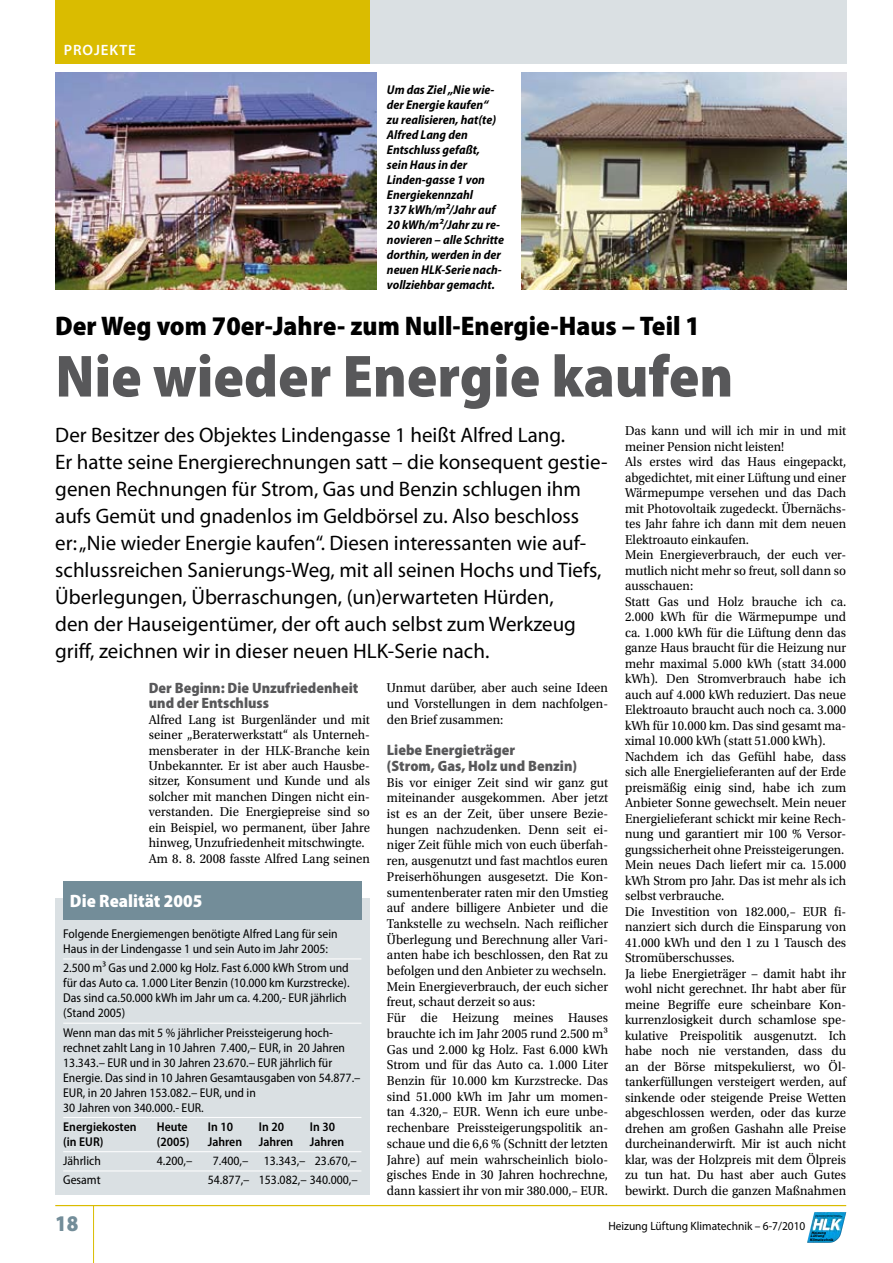
<style>
.page{position:relative;width:893px;height:1263px;background:#fff}
.page>*{position:absolute;margin:0;border:0;box-sizing:border-box;transform-origin:0 0}
.t1{font:900 semi-condensed 60px "Myriad Pro";color:#58585a}
.t2{font:900 semi-condensed 27px "Myriad Pro";color:#000}
.t3{font:900 22.5px "Myriad Pro";color:#738d99;scale:.9 1}
.t4{font:21px/27px "Myriad Pro";color:#000}
.t5{font:900 semi-condensed 18px "Myriad Pro";color:#fff}
.t6{font:900 semi-condensed 15px/15.5px "Myriad Pro";color:#58585a}
.t7{font:600 15px "Myriad Pro";letter-spacing:.06em;color:#fff}
.t8{font:13.5px/15.5px "Utopia Std";color:#000;scale:.95 1}
.t9{font:semi-condensed 12.75px/15px "Myriad Pro";color:#000}
.t10{font:italic 700 semi-condensed 12.75px/15px "Myriad Pro";color:#000}
.t11{font:600 semi-condensed 12.75px "Myriad Pro";color:#000}
.t12{font:12px "Myriad Pro";color:#000;scale:.95 1}
.t13{font:italic 3.45px/3.2px "Helvetica LTMM 734 1000";color:#000}
.s1{font-family:"Helvetica LTMM 800 933"}
.s2{font-family:"Helvetica LTMM 734 933"}
.s3{font-family:"Helvetica LTMM 800 800"}
</style>
<div class="page">
<hr style="left:93px;top:1205px;width:1px;height:58px;background:#dabc00">
<div style="left:340px;top:0;width:506px;height:64px;background:#dae0e3"></div>
<div style="left:55px;top:0;width:315px;height:64px;background:#dabc00"></div>
<hr style="left:55px;top:1205px;width:791px;height:1px;background:#dabc00">
<img style="left:807px;top:1212px;width:39px;height:31px">
<img style="left:55px;top:72px;width:321px;height:217px">
<img style="left:522px;top:72px;width:324px;height:217px">
<div style="left:55px;top:898px;width:315px;height:297px;background:#dae0e3"></div>
<hr style="left:63px;top:958px;width:298px;height:1px;background:#fff">
<hr style="left:63px;top:1023px;width:298px;height:1px;background:#fff">
<hr style="left:63px;top:1117px;width:298px;height:1px;background:#fff">
<hr style="left:63px;top:1151px;width:298px;height:1px;background:#fff">
<hr style="left:63px;top:1170px;width:298px;height:1px;background:#fff">
<div style="left:63px;top:881px;width:298px;height:39px;background:#738d99"></div>
<p class="t7" style="left:64px;top:41px;width:73px">PROJEKTE</p>
<p class="t10" style="left:387px;top:83px;width:119px">Um das Ziel „Nie wie&shy;der Energie kaufen“<br>zu realisieren, hat(te)<br>Alfred Lang den<br>Entschluss gefaßt, sein Haus in der<br>Linden-gasse 1 von<br>Energiekennzahl<br>137 kWh/m²/Jahr auf<br>20 kWh/m²/Jahr zu re&shy;novieren – alle Schritte dorthin, werden in der neuen HLK-Serie nach&shy;vollziehbar gemacht.</p>
<h2 class="t2" style="left:55px;top:310px;width:646px">Der Weg vom 70er-Jahre- zum Null-Energie-Haus – Teil 1</h2>
<h1 class="t1" style="left:55px;top:342px;width:679px">Nie wieder Energie kaufen</h1>
<p class="t4" style="left:55px;top:421px;width:554px">Der Besitzer des Objektes Lindengasse 1 heißt Alfred Lang.<br>Er hatte seine Energierechnungen satt – die konsequent gestie&shy;genen Rechnungen für Strom, Gas und Benzin schlugen ihm aufs Gemüt und gnadenlos im Geldbörsel zu. Also beschloss<br>er: „Nie wieder Energie kaufen“. Diesen interessanten wie auf&shy;schlussreichen Sanierungs-Weg, mit all seinen Hochs und Tiefs, Überlegungen, Überraschungen, (un)erwarteten Hürden,<br>den der Hauseigentümer, der oft auch selbst zum Werkzeug griff, zeichnen wir in dieser neuen HLK-Serie nach.</p>
<p class="t6" style="left:149px;top:680px;width:211px">Der Beginn: Die Unzufriedenheit und der Entschluss</p>
<p class="t8" style="left:149px;top:712px;width:234px">Alfred Lang ist Burgenländer und mit seiner „Beraterwerkstatt“ als Unterneh&shy;mensberater in der HLK-Branche kein Unbekannter. Er ist aber auch Hausbe&shy;sitzer, Konsument und Kunde und als solcher mit manchen Dingen nicht ein&shy;verstanden. Die Energiepreise sind so ein Beispiel, wo permanent, über Jahre hinweg, Unzufriedenheit mitschwingte.<br>Am 8. 8. 2008 fasste Alfred Lang seinen</p>
<p class="t8" style="left:625px;top:423px;width:234px">Das kann und will ich mir in und mit meiner Pension nicht leisten!<br>Als erstes wird das Haus eingepackt, abgedichtet, mit einer Lüftung und einer Wärmepumpe versehen und das Dach mit Photovoltaik zugedeckt. Übernächs&shy;tes Jahr fahre ich dann mit dem neuen Elektroauto einkaufen.<br>Mein Energieverbrauch, der euch ver&shy;mutlich nicht mehr so freut, soll dann so ausschauen:<br>Statt Gas und Holz brauche ich ca.<br>2.000 kWh für die Wärmepumpe und ca. 1.000 kWh für die Lüftung denn das ganze Haus braucht für die Heizung nur mehr maximal 5.000 kWh (statt 34.000 kWh). Den Stromverbrauch habe ich auch auf 4.000 kWh reduziert. Das neue Elektroauto braucht auch noch ca. 3.000 kWh für 10.000 km. Das sind gesamt ma&shy;ximal 10.000 kWh (statt 51.000 kWh).<br>Nachdem ich das Gefühl habe, dass sich alle Energielieferanten auf der Erde preismäßig einig sind, habe ich zum Anbieter Sonne gewechselt. Mein neuer Energielieferant schickt mir keine Rech&shy;nung und garantiert mir 100 % Versor&shy;gungssicherheit ohne Preissteigerungen.<br>Mein neues Dach liefert mir ca. 15.000 kWh Strom pro Jahr. Das ist mehr als ich selbst verbrauche.<br>Die Investition von 182.000,– EUR fi&shy;nanziert sich durch die Einsparung von 41.000 kWh und den 1 zu 1 Tausch des Stromüberschusses.<br>Ja liebe Energieträger − damit habt ihr wohl nicht gerechnet. Ihr habt aber für meine Begriffe eure scheinbare Kon&shy;kurrenzlosigkeit durch schamlose spe&shy;kulative Preispolitik ausgenutzt. Ich habe noch nie verstanden, dass du an der Börse mitspekulierst, wo Öl&shy;tankerfüllungen versteigert werden, auf sinkende oder steigende Preise Wetten abgeschlossen werden, oder das kurze drehen am großen Gashahn alle Preise durcheinanderwirft. Mir ist auch nicht klar, was der Holzpreis mit dem Ölpreis zu tun hat. Du hast aber auch Gutes bewirkt. Durch die ganzen Maßnahmen</p>
<p class="t8" style="left:387px;top:680px;width:234px;text-align:justify">Unmut darüber, aber auch seine Ideen und Vorstellungen in dem nachfolgen&shy;den Brief zusammen:</p>
<p class="t6" style="left:387px;top:742px;width:192px">Liebe Energieträger<br>(Strom, Gas, Holz und Benzin)</p>
<p class="t8" style="left:387px;top:774px;width:234px">Bis vor einiger Zeit sind wir ganz gut miteinander ausgekommen. Aber jetzt ist es an der Zeit, über unsere Bezie&shy;hungen nachzudenken. Denn seit ei&shy;niger Zeit fühle mich von euch überfah&shy;ren, ausgenutzt und fast machtlos euren Preiserhöhungen ausgesetzt. Die Kon&shy;sumentenberater raten mir den Umstieg auf andere billigere Anbieter und die Tankstelle zu wechseln. Nach reiflicher Überlegung und Berechnung aller Vari&shy;anten habe ich beschlossen, den Rat zu befolgen und den Anbieter zu wechseln.<br>Mein Energieverbrauch, der euch sicher freut, schaut derzeit so aus:<br>Für die Heizung meines Hauses brauchte ich im Jahr 2005 rund 2.500 m³<br>Gas und 2.000 kg Holz. Fast 6.000 kWh Strom und für das Auto ca. 1.000 Liter Benzin für 10.000 km Kurzstrecke. Das sind 51.000 kWh im Jahr um momen&shy;tan 4.320,– EUR. Wenn ich eure unbe&shy;rechenbare Preissteigerungspolitik an&shy;schaue und die 6,6 % (Schnitt der letzten Jahre) auf mein wahrscheinlich biolo&shy;gisches Ende in 30 Jahren hochrechne, dann kassiert ihr von mir 380.000,– EUR.</p>
<h3 class="t5" style="left:70px;top:891px;width:134px">Die Realität 2005</h3>
<p class="t9" style="left:63px;top:926px;width:276px">Folgende Energiemengen benötigte Alfred Lang für sein<br>Haus in der Lindengasse 1 und sein Auto im Jahr 2005:</p>
<p class="t9" style="left:63px;top:961px;width:288px">2.500 m³ Gas und 2.000 kg Holz. Fast 6.000 kWh Strom und für das Auto ca. 1.000 Liter Benzin (10.000 km Kurzstrecke).<br>Das sind ca.50.000 kWh im Jahr um ca. 4.200,- EUR jährlich (Stand 2005)</p>
<p class="t9" style="left:63px;top:1025px;width:299px">Wenn man das mit 5 % jährlicher Preissteigerung hoch&shy;rechnet zahlt Lang in 10 Jahren 7.400,– EUR, in 20 Jahren 13.343.– EUR und in 30 Jahren 23.670.– EUR jährlich für Energie. Das sind in 10 Jahren Gesamtausgaben von 54.877.– EUR, in 20 Jahren 153.082.– EUR, und in<br>30 Jahren von 340.000.- EUR.</p>
<p class="t11" style="left:63px;top:1119px;width:75px">Energiekosten</p>
<p class="t11" style="left:157px;top:1119px;width:32px">Heute</p>
<p class="t11" style="left:208px;top:1119px;width:27px">In 10</p>
<p class="t11" style="left:259px;top:1119px;width:27px">In 20</p>
<p class="t11" style="left:310px;top:1119px;width:27px">In 30</p>
<p class="t11" style="left:63px;top:1134px;width:42px">(in EUR)</p>
<p class="t11" style="left:157px;top:1134px;width:34px">(2005)</p>
<p class="t11" style="left:208px;top:1134px;width:36px">Jahren</p>
<p class="t11" style="left:259px;top:1134px;width:36px">Jahren</p>
<p class="t11" style="left:310px;top:1134px;width:36px">Jahren</p>
<p class="t9" style="left:63px;top:1153px;width:39px">Jährlich</p>
<p class="t9" style="left:157px;top:1153px;width:37px">4.200,–</p>
<p class="t9" style="left:213px;top:1153px;width:145px">7.400,– 13.343,– 23.670,–</p>
<p class="t9" style="left:63px;top:1173px;width:39px">Gesamt</p>
<p class="t9" style="left:208px;top:1173px;width:151px">54.877,– 153.082,– 340.000,–</p>
<h3 class="t3" style="left:55px;top:1208px;width:27px">18</h3>
<p class="t12" style="left:608px;top:1219px;width:209px">Heizung Lüftung Klimatechnik – 6-7/2010</p>
<p class="t13" style="left:810px;top:1231px;width:26px;text-indent:2px"><span class="s1">H</span>e<span class="s2">i</span>zung<br><span class="s1">L</span>üf<span class="s2">t</span>ung<br>K<span class="s2">li</span>ma<span class="s2">t</span>e<span class="s3">c</span>hn<span class="s2">i</span>k</p>
</div>
